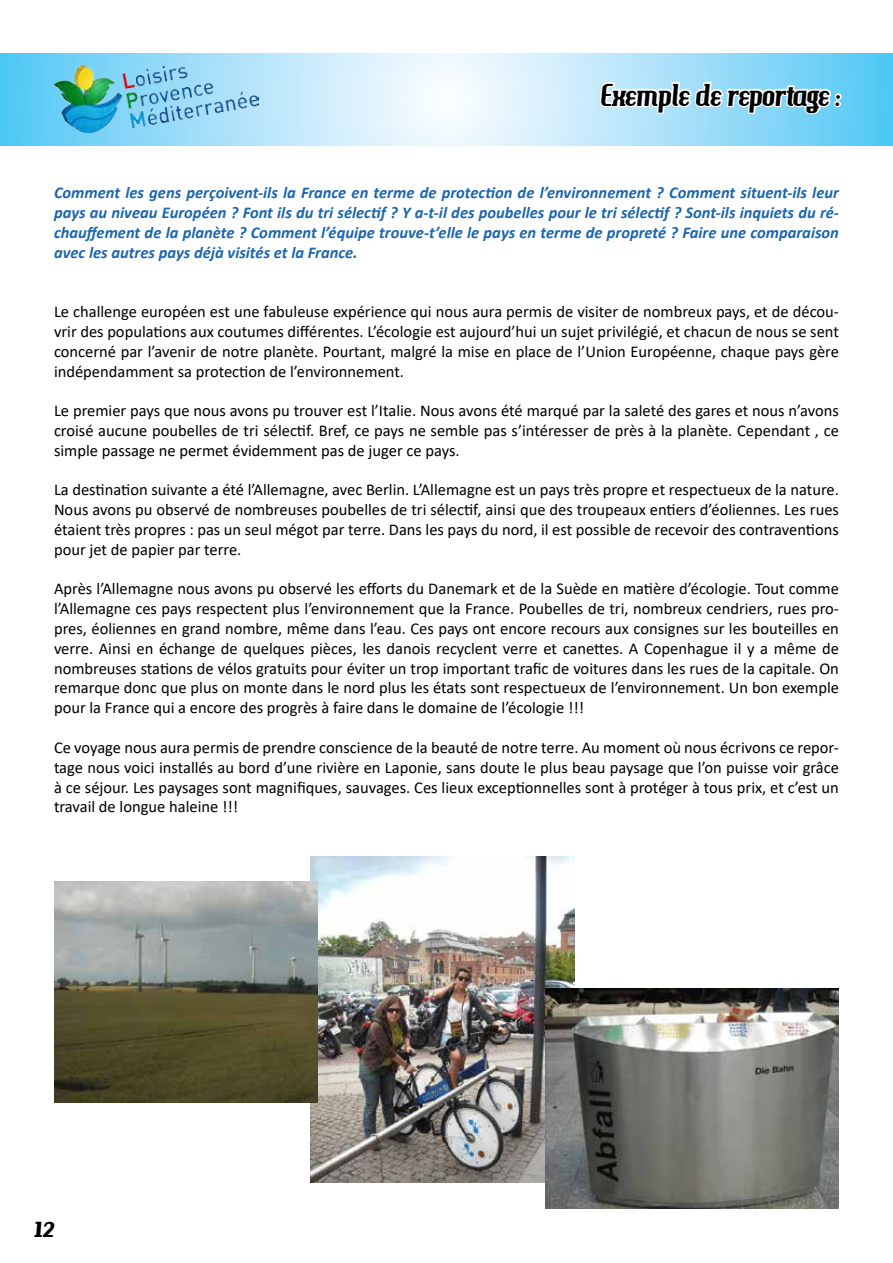
<style>
.page{position:relative;width:893px;height:1263px;background:#fff}
.page>*{position:absolute;margin:0;border:0;box-sizing:border-box;transform-origin:0 0}
.t1{font:30px "Hamburger Heaven";color:#000}
.t2{font:16.5px/19.8px "Calibri";color:#000;text-align:justify}
.t3{font:italic 700 16.5px/19.8px "Calibri";color:#1b65b0;text-align:justify}
</style>
<div class="page">
<svg style="left:0;top:54px;width:893px;height:91px;background:#b8e6fa"></svg>
<svg style="left:599px;top:53px;width:245px;height:93px;background:#a9e1f9"></svg>
<img style="left:310px;top:857px;width:265px;height:325px">
<img style="left:545px;top:988px;width:294px;height:221px">
<img style="left:54px;top:882px;width:263px;height:220px">
<img style="left:54px;top:66px;width:204px;height:66px">
<h1 class="t1" style="left:601px;top:77px;width:241px">Exemple de reportage :</h1>
<p class="t3" style="left:54px;top:182px;width:786px">Comment les gens perçoivent-ils la France en terme de protection de l’environnement ? Comment situent-ils leur pays au niveau Européen ? Font ils du tri sélectif ? Y a-t-il des poubelles pour le tri sélectif ? Sont-ils inquiets du ré&shy;chauffement de la planète ? Comment l’équipe trouve-t’elle le pays en terme de propreté ? Faire une comparaison avec les autres pays déjà visités et la France.</p>
<p class="t2" style="left:54px;top:301px;width:786px">Le challenge européen est une fabuleuse expérience qui nous aura permis de visiter de nombreux pays, et de décou&shy;vrir des populations aux coutumes différentes. L’écologie est aujourd’hui un sujet privilégié, et chacun de nous se sent concerné par l’avenir de notre planète. Pourtant, malgré la mise en place de l’Union Européenne, chaque pays gère indépendamment sa protection de l’environnement.</p>
<p class="t2" style="left:54px;top:400px;width:786px">Le premier pays que nous avons pu trouver est l’Italie. Nous avons été marqué par la saleté des gares et nous n’avons croisé aucune poubelles de tri sélectif. Bref, ce pays ne semble pas s’intéresser de près à la planète. Cependant , ce simple passage ne permet évidemment pas de juger ce pays.</p>
<p class="t2" style="left:54px;top:480px;width:786px">La destination suivante a été l’Allemagne, avec Berlin. L’Allemagne est un pays très propre et respectueux de la nature.<br>Nous avons pu observé de nombreuses poubelles de tri sélectif, ainsi que des troupeaux entiers d’éoliennes. Les rues étaient très propres : pas un seul mégot par terre. Dans les pays du nord, il est possible de recevoir des contraventions pour jet de papier par terre.</p>
<p class="t2" style="left:54px;top:579px;width:786px">Après l’Allemagne nous avons pu observé les efforts du Danemark et de la Suède en matière d’écologie. Tout comme l’Allemagne ces pays respectent plus l’environnement que la France. Poubelles de tri, nombreux cendriers, rues pro&shy;pres, éoliennes en grand nombre, même dans l’eau. Ces pays ont encore recours aux consignes sur les bouteilles en verre. Ainsi en échange de quelques pièces, les danois recyclent verre et canettes. A Copenhague il y a même de nombreuses stations de vélos gratuits pour éviter un trop important trafic de voitures dans les rues de la capitale. On remarque donc que plus on monte dans le nord plus les états sont respectueux de l’environnement. Un bon exemple pour la France qui a encore des progrès à faire dans le domaine de l’écologie !!!</p>
<p class="t2" style="left:54px;top:737px;width:786px">Ce voyage nous aura permis de prendre conscience de la beauté de notre terre. Au moment où nous écrivons ce repor&shy;tage nous voici installés au bord d’une rivière en Laponie, sans doute le plus beau paysage que l’on puisse voir grâce à ce séjour. Les paysages sont magnifiques, sauvages. Ces lieux exceptionnelles sont à protéger à tous prix, et c’est un travail de longue haleine !!!</p>
<h1 class="t1" style="left:34px;top:1209px;width:21px">12</h1>
</div>
